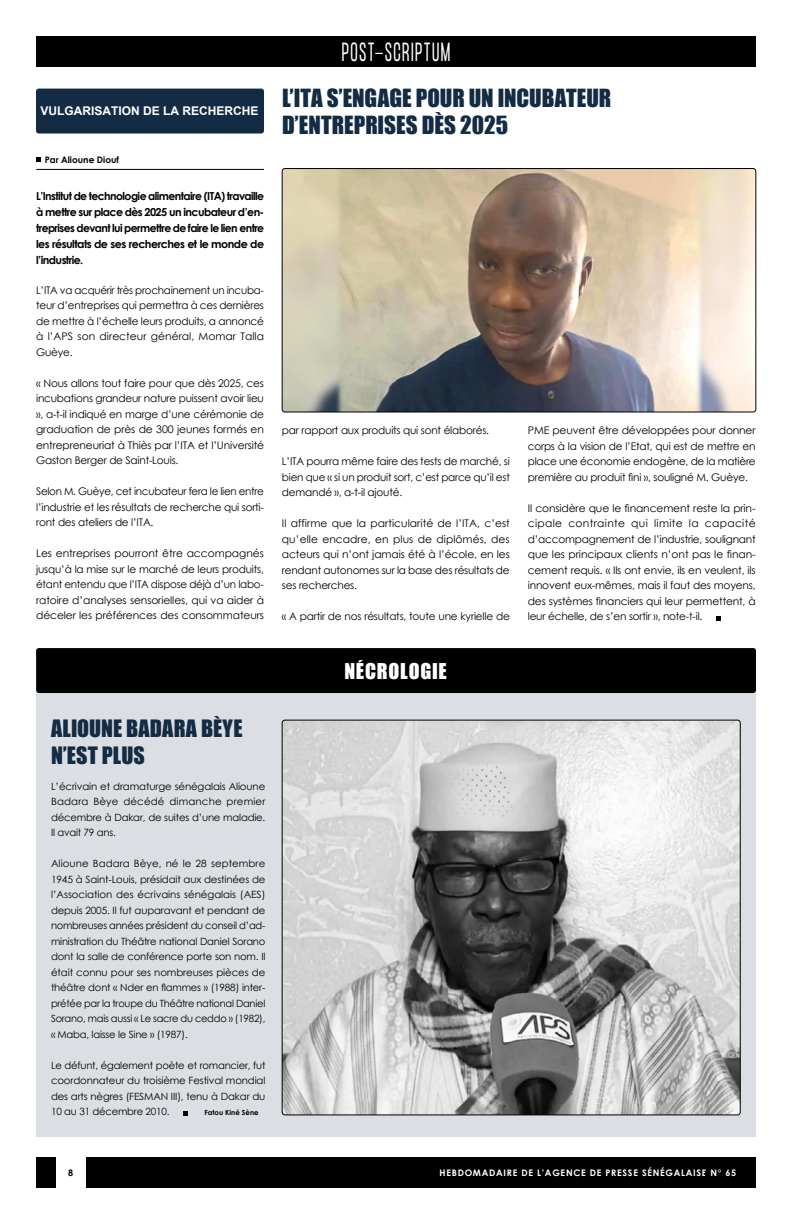
<style>
.page{position:relative;width:792px;height:1224px;background:#fff}
.page>*{position:absolute;margin:0;border:0;box-sizing:border-box;transform-origin:0 0}
.t1{font:23px/27px "Impact";color:#142b44}
.t2{font:300 23px "Formula Condensed";letter-spacing:.075em;color:#fff;scale:.8 1}
.t3{font:22px/27px "Impact";letter-spacing:.01em;color:#142b44}
.t4{font:20px "Impact";letter-spacing:.035em;color:#fff}
.t5{font:700 12px "Arial";color:#fff}
.t6{font:700 11px/16px "Century Gothic";letter-spacing:-.045em;color:#000;text-align:justify}
.t7{font:10.5px/15.5px "Century Gothic";letter-spacing:-.02em;color:#000;text-align:justify}
.t8{font:10px/15.5px "Century Gothic";letter-spacing:-.02em;color:#000;text-align:justify}
.t9{font:700 9px "Century Gothic";letter-spacing:.08em;color:#fff}
.t10{font:700 9px "Century Gothic";color:#000}
.t11{font:700 7px "Century Gothic";color:#000}
</style>
<div class="page">
<div style="left:36px;top:648px;width:720px;height:489px;background:#dbdfe3"></div>
<div style="left:36px;top:36px;width:720px;height:31px;background:#000"></div>
<img style="left:282px;top:720px;width:458px;height:395px">
<div style="left:36px;top:1157px;width:720px;height:31px;background:#000"></div>
<div style="left:56px;top:1155px;width:30px;height:35px;background:#fff"></div>
<svg style="left:183px;top:1111px;width:5px;height:4px"></svg>
<img style="left:282px;top:170px;width:474px;height:242px">
<div style="left:282px;top:168px;width:474px;height:244px;border:1px solid #000;border-radius:3px"></div>
<hr style="left:36px;top:169px;width:228px;height:1px;background:#000">
<svg style="left:36px;top:158px;width:5px;height:4px"></svg>
<svg style="left:716px;top:616px;width:4px;height:5px"></svg>
<div style="left:36px;top:89px;width:228px;height:45px;background:#142b44;border-radius:3px"></div>
<div style="left:36px;top:648px;width:720px;height:45px;background:#000;border-radius:3px"></div>
<p class="t5" style="left:40px;top:103px;width:220px">VULGARISATION DE LA RECHERCHE</p>
<p class="t10" style="left:45px;top:153px;width:76px">Par Alioune Diouf</p>
<p class="t6" style="left:36px;top:188px;width:230px">L’Institut de technologie alimentaire (ITA) travaille à mettre sur place dès 2025 un incubateur d’en&shy;treprises devant lui permettre de faire le lien entre les résultats de ses recherches et le monde de l’industrie.</p>
<p class="t7" style="left:36px;top:282px;width:229px">L’ITA va acquérir très prochainement un incuba&shy;teur d’entreprises qui permettra à ces dernières de mettre à l’échelle leurs produits, a annoncé à l’APS son directeur général, Momar Talla Guèye.</p>
<p class="t7" style="left:36px;top:375px;width:229px">« Nous allons tout faire pour que dès 2025, ces incubations grandeur nature puissent avoir lieu », a-t-il indiqué en marge d’une cérémonie de graduation de près de 300 jeunes formés en entrepreneuriat à Thiès par l’ITA et l’Université Gaston Berger de Saint-Louis.</p>
<p class="t7" style="left:36px;top:484px;width:229px">Selon M. Guèye, cet incubateur fera le lien entre l’industrie et les résultats de recherche qui sorti&shy;ront des ateliers de l’ITA.</p>
<p class="t7" style="left:36px;top:546px;width:229px">Les entreprises pourront être accompagnés jusqu’à la mise sur le marché de leurs produits, étant entendu que l’ITA dispose déjà d’un labo&shy;ratoire d’analyses sensorielles, qui va aider à déceler les préférences des consommateurs</p>
<h2 class="t3" style="left:51px;top:715px;width:193px">ALIOUNE BADARA BÈYE<br>N’EST PLUS</h2>
<p class="t8" style="left:51px;top:778px;width:216px">L’écrivain et dramaturge sénégalais Alioune Badara Bèye décédé dimanche premier décembre à Dakar, de suites d’une maladie.<br>Il avait 79 ans.</p>
<p class="t8" style="left:51px;top:856px;width:216px">Alioune Badara Bèye, né le 28 septembre 1945 à Saint-Louis, présidait aux destinées de l’Association des écrivains sénégalais (AES) depuis 2005. Il fut auparavant et pendant de nombreuses années président du conseil d’ad&shy;ministration du Théâtre national Daniel Sorano dont la salle de conférence porte son nom. Il était connu pour ses nombreuses pièces de théâtre dont « Nder en flammes » (1988) inter&shy;prétée par la troupe du Théâtre national Daniel Sorano, mais aussi « Le sacre du ceddo » (1982), « Maba, laisse le Sine » (1987).</p>
<p class="t8" style="left:51px;top:1057px;width:216px">Le défunt, également poète et romancier, fut coordonnateur du troisième Festival mondial des arts nègres (FESMAN III), tenu à Dakar du 10 au 31 décembre 2010.</p>
<p class="t11" style="left:205px;top:1107px;width:56px">Fatou Kiné Sène</p>
<h1 class="t2" style="left:342px;top:38px;width:137px">POST-SCRIPTUM</h1>
<h1 class="t1" style="left:282px;top:84px;width:331px">L’ITA S’ENGAGE POUR UN INCUBATEUR<br>D’ENTREPRISES DÈS 2025</h1>
<p class="t7" style="left:282px;top:423px;width:209px">par rapport aux produits qui sont élaborés.</p>
<p class="t7" style="left:282px;top:453px;width:229px">L’ITA pourra même faire des tests de marché, si bien que « si un produit sort, c’est parce qu’il est demandé », a-t-il ajouté.</p>
<p class="t7" style="left:282px;top:516px;width:229px">Il affirme que la particularité de l’ITA, c’est qu’elle encadre, en plus de diplômés, des acteurs qui n’ont jamais été à l’école, en les rendant autonomes sur la base des résultats de ses recherches.</p>
<p class="t7" style="left:282px;top:609px;width:229px">« A partir de nos résultats, toute une kyrielle de</p>
<h3 class="t4" style="left:344px;top:656px;width:104px">NÉCROLOGIE</h3>
<p class="t7" style="left:528px;top:423px;width:229px">PME peuvent être développées pour donner corps à la vision de l’Etat, qui est de mettre en place une économie endogène, de la matière première au produit fini », souligné M. Guèye.</p>
<p class="t7" style="left:528px;top:500px;width:229px">Il considère que le financement reste la prin&shy;cipale contrainte qui limite la capacité d’accompagnement de l’industrie, soulignant que les principaux clients n’ont pas le finan&shy;cement requis. « Ils ont envie, ils en veulent, ils innovent eux-mêmes, mais il faut des moyens, des systèmes financiers qui leur permettent, à leur échelle, de s’en sortir », note-t-il.</p>
<p class="t10" style="left:68px;top:1166px;width:7px">8</p>
<p class="t9" style="left:440px;top:1166px;width:298px">HEBDOMADAIRE DE L’AGENCE DE PRESSE SÉNÉGALAISE N° 65</p>
</div>
